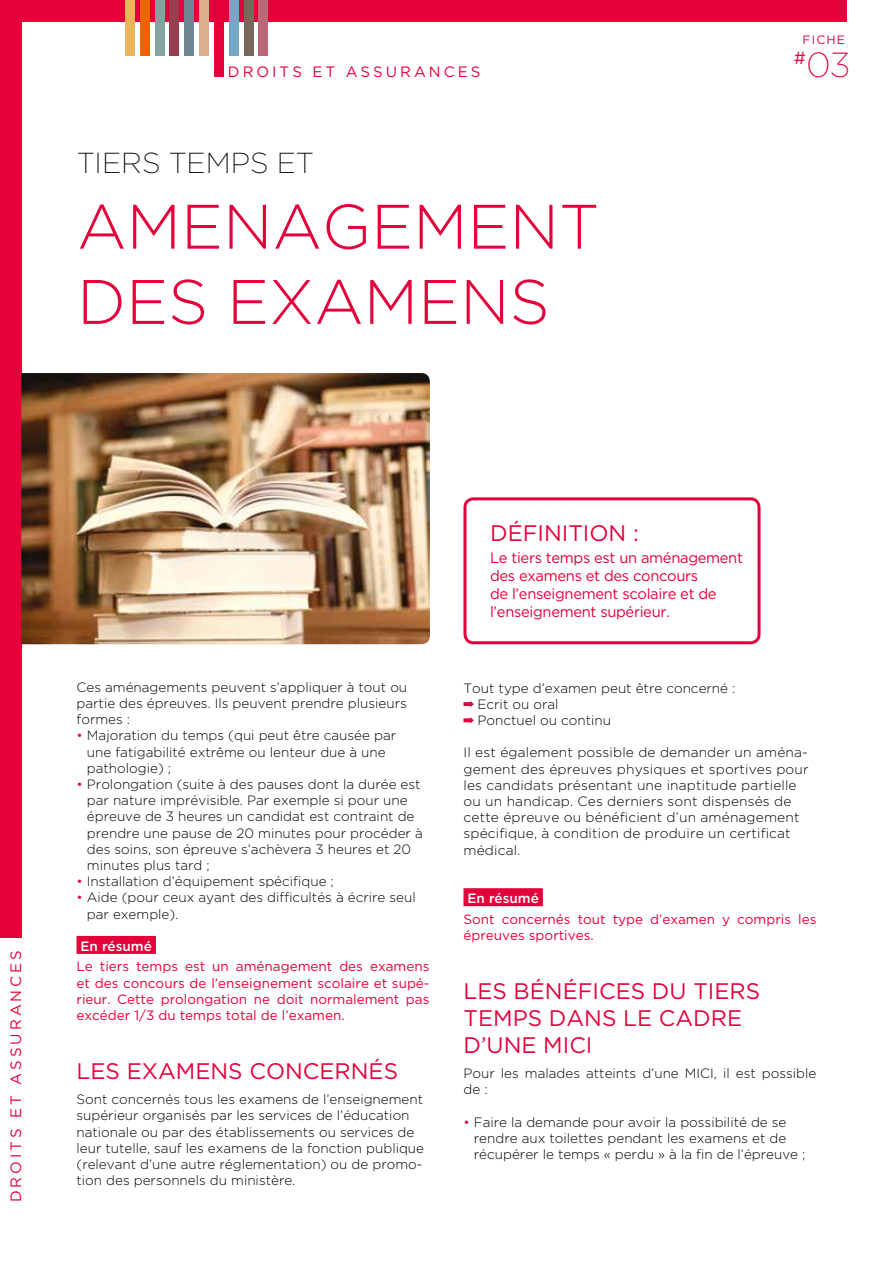
<style>
.page{position:relative;width:893px;height:1263px;background:#fff}
.page>*{position:absolute;margin:0;border:0;box-sizing:border-box;transform-origin:0 0}
.t1{font:300 62.7px/75.2px "Gotham";color:#e4003a}
.t2{font:200 34.8px "Gotham";color:#e4003a}
.t3{font:200 28.95px "Gotham";color:#000}
.t4{font:22.5px/27px "Gotham";color:#e4003a}
.t5{font:15px/18px "Gotham";letter-spacing:-.02em;color:#e4003a}
.t6{font:15px "Gotham";letter-spacing:.2em;color:#e4003a}
.t7{font:300 13.5px/16.2px "Gotham";color:#000}
.t8{font:13.5px/16.2px "Gotham";color:#e4003a;text-align:justify}
.t9{font:500 13.5px "Gotham";color:#fff}
.t10{font:12.15px "Gotham";letter-spacing:.09em;color:#e4003a}
.s1{color:#e4003a}
</style>
<div class="page">
<div style="left:463px;top:497px;width:297px;height:147px;border:3px solid #e4003a;border-radius:9px"></div>
<div style="left:77px;top:936px;width:79px;height:18px;background:#e4003a"></div>
<div style="left:0;top:0;width:21px;height:938px;background:#e4003a"></div>
<div style="left:0;top:0;width:846px;height:21px;background:#e4003a"></div>
<img style="left:21px;top:373px;width:409px;height:271px">
<div style="left:463px;top:888px;width:80px;height:18px;background:#e4003a"></div>
<svg style="left:463px;top:701px;width:11px;height:6px"></svg>
<svg style="left:463px;top:717px;width:11px;height:6px"></svg>
<div style="left:125px;top:0;width:10px;height:55px;background:#edb559"></div>
<div style="left:199px;top:0;width:10px;height:55px;background:#ddae8d"></div>
<div style="left:140px;top:0;width:10px;height:55px;background:#ec6608"></div>
<div style="left:155px;top:0;width:9px;height:55px;background:#84a39f"></div>
<div style="left:214px;top:0;width:10px;height:77px;background:#e4003a"></div>
<div style="left:229px;top:0;width:10px;height:55px;background:#73a7c6"></div>
<div style="left:170px;top:0;width:9px;height:55px;background:#963e4d"></div>
<div style="left:244px;top:0;width:9px;height:55px;background:#796859"></div>
<div style="left:184px;top:0;width:10px;height:55px;background:#6e8694"></div>
<div style="left:259px;top:0;width:9px;height:55px;background:#b96977"></div>
<p class="t6" style="left:228px;top:63px;width:254px">DROITS ET ASSURANCES</p>
<h3 class="t3" style="left:77px;top:145px;width:238px">TIERS TEMPS ET</h3>
<h1 class="t1" style="left:77px;top:188px;width:524px">AMENAGEMENT<br>DES EXAMENS</h1>
<p class="t10" style="left:803px;top:33px;width:44px">FICHE</p>
<h2 class="t2" style="left:794px;top:43px;width:58px"><sup>#</sup>03</h2>
<p class="t6" style="left:8px;top:1202px;width:254px;rotate:-90deg">DROITS ET ASSURANCES</p>
<p class="t7" style="left:77px;top:679px;width:332px;text-align:justify">Ces aménagements peuvent s’appliquer à tout ou partie des épreuves. Ils peuvent prendre plusieurs formes :</p>
<p class="t7" style="left:87px;top:727px;width:311px;text-indent:-10px"><span class="s1">•</span> Majoration du temps (qui peut être causée par une fatigabilité extrême ou lenteur due à une pathologie) ;</p>
<p class="t7" style="left:87px;top:776px;width:337px;text-indent:-10px"><span class="s1">•</span> Prolongation (suite à des pauses dont la durée est par nature imprévisible. Par exemple si pour une épreuve de 3 heures un candidat est contraint de prendre une pause de 20 minutes pour procéder à des soins, son épreuve s’achèvera 3 heures et 20 minutes plus tard ;</p>
<p class="t7" style="left:77px;top:873px;width:259px"><span class="s1">•</span> Installation d’équipement spécifique ;</p>
<p class="t7" style="left:87px;top:889px;width:330px;text-indent:-10px"><span class="s1">•</span> Aide (pour ceux ayant des difficultés à écrire seul par exemple).</p>
<p class="t9" style="left:81px;top:938px;width:73px">En résumé</p>
<p class="t8" style="left:77px;top:958px;width:354px">Le tiers temps est un aménagement des examens et des concours de l’enseignement scolaire et supé&shy;rieur. Cette prolongation ne doit normalement pas excéder 1/3 du temps total de l’examen.</p>
<h3 class="t4" style="left:77px;top:1057px;width:323px">LES EXAMENS CONCERNÉS</h3>
<p class="t7" style="left:77px;top:1091px;width:349px">Sont concernés tous les examens de l’enseignement supérieur organisés par les services de l’éducation nationale ou par des établissements ou services de leur tutelle, sauf les examens de la fonction publique (relevant d’une autre réglementation) ou de promo&shy;tion des personnels du ministère.</p>
<h3 class="t4" style="left:490px;top:519px;width:150px">DÉFINITION :</h3>
<p class="t5" style="left:490px;top:549px;width:254px">Le tiers temps est un aménagement des examens et des concours<br>de l’enseignement scolaire et de l’enseignement supérieur.</p>
<p class="t7" style="left:477px;top:679px;width:259px;text-indent:-14px">Tout type d’examen peut être concerné :<br>Ecrit ou oral<br>Ponctuel ou continu</p>
<p class="t7" style="left:463px;top:744px;width:347px">Il est également possible de demander un aména&shy;gement des épreuves physiques et sportives pour les candidats présentant une inaptitude partielle ou un handicap. Ces derniers sont dispensés de cette épreuve ou bénéficient d’un aménagement spécifique, à condition de produire un certificat médical.</p>
<p class="t9" style="left:468px;top:891px;width:73px">En résumé</p>
<p class="t8" style="left:463px;top:910px;width:354px">Sont concernés tout type d’examen y compris les épreuves sportives.</p>
<h3 class="t4" style="left:463px;top:977px;width:298px">LES BÉNÉFICES DU TIERS<br>TEMPS DANS LE CADRE<br>D’UNE MICI</h3>
<p class="t7" style="left:463px;top:1065px;width:354px">Pour les malades atteints d’une MICI, il est possible de :</p>
<p class="t7" style="left:474px;top:1113px;width:333px;text-indent:-10px"><span class="s1">•</span> Faire la demande pour avoir la possibilité de se rendre aux toilettes pendant les examens et de récupérer le temps « perdu » à la fin de l’épreuve ;</p>
</div>
